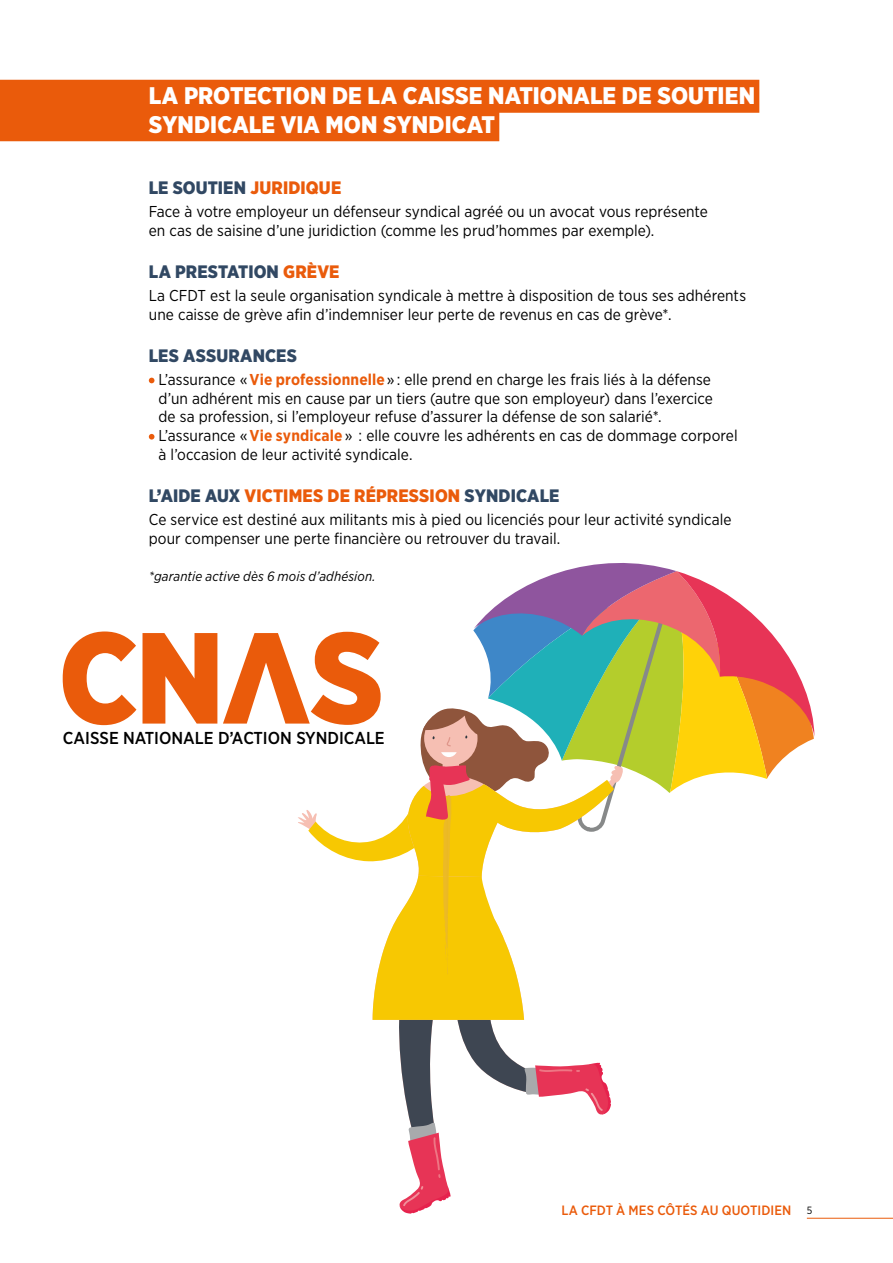
<style>
.page{position:relative;width:893px;height:1263px;background:#fff}
.page>*{position:absolute;margin:0;border:0;box-sizing:border-box;transform-origin:0 0}
.t1{font:900 129.3px "Gotham Narrow";color:#ea5b0b}
.t2{font:900 24px/28.5px "Gotham Narrow";letter-spacing:.005em;color:#fff}
.t3{font:900 18px "Gotham Narrow";letter-spacing:.005em;color:#314863}
.t4{font:900 18px "Gotham Narrow";letter-spacing:.005em;color:#ea5b0b}
.t5{font:500 17.25px "Gotham Narrow";color:#000}
.t6{font:15.75px/18.8px "Gotham Narrow";letter-spacing:.005em;color:#000}
.t7{font:italic 13.5px "Gotham Narrow";letter-spacing:.01em;color:#000}
.t8{font:500 13.5px "Gotham Narrow";letter-spacing:.005em;color:#ea5b0b}
.s1{color:#ea5b0b}
.s2{font-weight:700;color:#ea5b0b}
.s3{color:#314863}
.s4{font-family:"CFDT";font-stretch:condensed}
.s5{font-weight:400;font-size:10.5px;color:#000}
</style>
<div class="page">
<hr style="left:807px;top:1218px;width:86px;height:1px;background:#ea5b0b">
<div style="left:0;top:80px;width:759px;height:33px;background:#ea5b0b"></div>
<div style="left:0;top:108px;width:499px;height:33px;background:#ea5b0b"></div>
<svg style="left:149px;top:378px;width:5px;height:5px"></svg>
<svg style="left:149px;top:434px;width:5px;height:6px"></svg>
<svg style="left:298px;top:563px;width:516px;height:651px"></svg>
<h2 class="t2" style="left:149px;top:81px;width:608px">LA PROTECTION DE LA CAISSE NATIONALE DE SOUTIEN<br>SYNDICALE VIA MON SYNDICAT</h2>
<p class="t3" style="left:149px;top:176px;width:194px">LE SOUTIEN <span class="s1">JURIDIQUE</span></p>
<p class="t6" style="left:149px;top:202px;width:560px">Face à votre employeur un défenseur syndical agréé ou un avocat vous représente en cas de saisine d’une juridiction (comme les prud’hommes par exemple).</p>
<p class="t3" style="left:149px;top:260px;width:192px">LA PRESTATION <span class="s1">GRÈVE</span></p>
<p class="t6" style="left:149px;top:286px;width:599px">La CFDT est la seule organisation syndicale à mettre à disposition de tous ses adhérents une caisse de grève afin d’indemniser leur perte de revenus en cas de grève*.</p>
<p class="t3" style="left:149px;top:344px;width:150px">LES ASSURANCES</p>
<p class="t6" style="left:159px;top:370px;width:581px">L’assurance « <span class="s2">Vie professionnelle</span> » : elle prend en charge les frais liés à la défense d’un adhérent mis en cause par un tiers (autre que son employeur) dans l’exercice<br>de sa profession, si l’employeur refuse d’assurer la défense de son salarié*.<br>L’assurance « <span class="s2">Vie syndicale</span> » : elle couvre les adhérents en cas de dommage corporel à l’occasion de leur activité syndicale.</p>
<p class="t4" style="left:149px;top:484px;width:412px"><span class="s3">L’AIDE AUX</span> VICTIMES DE RÉPRESSION <span class="s3">SYNDICALE</span></p>
<p class="t6" style="left:149px;top:510px;width:584px">Ce service est destiné aux militants mis à pied ou licenciés pour leur activité syndicale pour compenser une perte financière ou retrouver du travail.</p>
<p class="t7" style="left:149px;top:568px;width:228px">*garantie active dès 6 mois d’adhésion.</p>
<h1 class="t1" style="left:59px;top:593px;width:327px">C<span class="s4">Na</span>S</h1>
<p class="t5" style="left:63px;top:727px;width:323px">CAISSE NATIONALE D’ACTION SYNDICALE</p>
<p class="t8" style="left:561px;top:1201px;width:252px">LA CFDT À MES CÔTÉS AU QUOTIDIEN <span class="s5">5</span></p>
</div>
